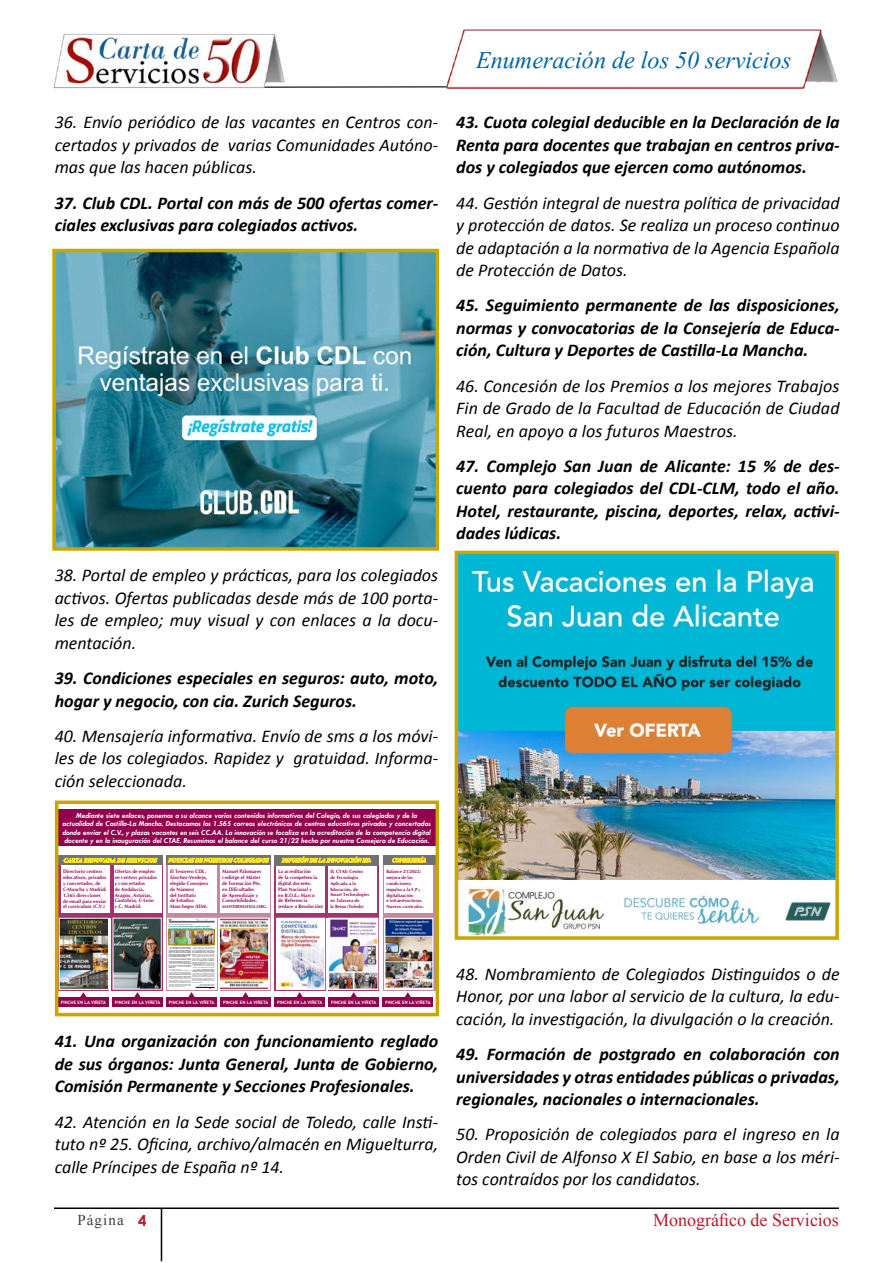
<style>
.page{position:relative;width:893px;height:1263px;background:#fff}
.page>*{position:absolute;margin:0;border:0;box-sizing:border-box;transform-origin:0 0}
.t1{font:30px "Vijaya";color:#0062a1}
.t2{font:italic 18px/22.5px "Calibri";color:#000;text-align:justify}
.t3{font:italic 700 18px/22.5px "Calibri";color:#000;text-align:justify}
.t4{font:18px "Times New Roman";color:#b81b2b}
.t5{font:15px "Times New Roman";letter-spacing:.075em;color:#3e3d40}
.t6{font:italic 700 7.8px/8.1px "Tw Cen";color:#fff;text-align:center}
.t7{font:700 4.95px/5.8px "CG Omega";color:#90004e}
.t8{font:700 4.5px/5.8px "CG Omega";color:#90004e}
.t9{font:700 4.5px "Trebuchet MS";color:#fff}
.t10{font:700 4.2px "CG Omega";color:#90004e}
.t11{font:2.1px/2.1px "Coolvetica Rg";letter-spacing:.025em;color:#009482}
.s1{font-family:"Century Gothic";font-weight:700;color:#b81b2b}
</style>
<div class="page">
<svg style="left:293px;top:86px;width:511px;height:3px"></svg>
<img style="left:53px;top:33px;width:240px;height:56px">
<img style="left:446px;top:29px;width:392px;height:59px">
<hr style="left:161px;top:1208px;width:1px;height:53px;background:#000">
<hr style="left:54px;top:1207px;width:785px;height:2px;background:#000">
<img style="left:57px;top:254px;width:377px;height:292px">
<div style="left:52px;top:249px;width:387px;height:302px;border:4px solid #caa600"></div>
<svg style="left:60px;top:865px;width:103px;height:126px;background:#a46689"></svg>
<div style="left:58px;top:809px;width:377px;height:37px;background:#90004e"></div>
<div style="left:61px;top:865px;width:49px;height:48px;background:#fff"></div>
<img style="left:115px;top:920px;width:44px;height:67px">
<img style="left:61px;top:920px;width:46px;height:67px">
<div style="left:59px;top:918px;width:50px;height:71px;border:1px solid #fff"></div>
<svg style="left:134px;top:992px;width:7px;height:5px"></svg>
<div style="left:112px;top:997px;width:51px;height:10px;background:#90004e"></div>
<svg style="left:80px;top:992px;width:7px;height:5px"></svg>
<div style="left:58px;top:997px;width:51px;height:10px;background:#90004e"></div>
<hr style="left:110px;top:918px;width:1px;height:74px;background:#fff">
<div style="left:114px;top:865px;width:47px;height:48px;background:#fff"></div>
<svg style="left:274px;top:865px;width:105px;height:126px;fill:#a63371"></svg>
<div style="left:276px;top:865px;width:49px;height:48px;background:#fff"></div>
<img style="left:331px;top:920px;width:45px;height:67px">
<div style="left:329px;top:918px;width:49px;height:71px;border:1px solid #fff"></div>
<svg style="left:351px;top:992px;width:6px;height:5px"></svg>
<div style="left:329px;top:997px;width:50px;height:10px;background:#90004e"></div>
<svg style="left:296px;top:992px;width:7px;height:5px"></svg>
<div style="left:274px;top:997px;width:51px;height:10px;background:#90004e"></div>
<hr style="left:326px;top:918px;width:1px;height:74px;background:#fff">
<div style="left:329px;top:865px;width:48px;height:48px;background:#fff"></div>
<svg style="left:166px;top:865px;width:105px;height:126px"></svg>
<div style="left:168px;top:865px;width:49px;height:48px;background:#fff"></div>
<svg style="left:242px;top:992px;width:7px;height:5px"></svg>
<div style="left:220px;top:997px;width:51px;height:10px;background:#90004e"></div>
<div style="left:166px;top:997px;width:51px;height:10px;background:#90004e"></div>
<hr style="left:218px;top:918px;width:1px;height:74px;background:#fff">
<div style="left:220px;top:865px;width:50px;height:48px;background:#fff"></div>
<div style="left:58px;top:855px;width:105px;height:10px;background:#707172"></div>
<svg style="left:63px;top:857px;width:95px;height:6px"></svg>
<div style="left:166px;top:855px;width:105px;height:10px;background:#707172"></div>
<svg style="left:167px;top:857px;width:103px;height:6px"></svg>
<div style="left:274px;top:855px;width:105px;height:10px;background:#707172"></div>
<svg style="left:281px;top:856px;width:91px;height:7px"></svg>
<svg style="left:383px;top:865px;width:51px;height:126px"></svg>
<div style="left:385px;top:865px;width:48px;height:48px;background:#fff"></div>
<img style="left:387px;top:920px;width:44px;height:67px">
<div style="left:385px;top:918px;width:48px;height:71px;border:1px solid #fff"></div>
<svg style="left:405px;top:992px;width:6px;height:5px"></svg>
<div style="left:383px;top:997px;width:50px;height:10px;background:#90004e"></div>
<div style="left:383px;top:855px;width:52px;height:10px;background:#707172"></div>
<svg style="left:392px;top:856px;width:34px;height:7px"></svg>
<img style="left:221px;top:920px;width:46px;height:67px">
<div style="left:219px;top:918px;width:50px;height:71px;border:1px solid #fff"></div>
<img style="left:278px;top:920px;width:45px;height:67px">
<div style="left:276px;top:918px;width:49px;height:71px;border:1px solid #fff"></div>
<div style="left:167px;top:918px;width:50px;height:71px;background:#fff"></div>
<svg style="left:188px;top:989px;width:27px;height:8px"></svg>
<hr style="left:169px;top:921px;width:46px;height:1px;background:#000">
<hr style="left:171px;top:919px;width:21px;height:3px;background:#000">
<img style="left:197px;top:920px;width:18px;height:2px">
<img style="left:171px;top:930px;width:42px;height:15px">
<div style="left:193px;top:930px;width:22px;height:15px;border:1px solid #af8400"></div>
<div style="left:169px;top:930px;width:23px;height:15px;border:1px solid #af8400"></div>
<div style="left:167px;top:918px;width:50px;height:71px;border:1px solid #fff"></div>
<div style="left:55px;top:800px;width:384px;height:216px;border:4px solid #caa600"></div>
<img style="left:460px;top:556px;width:374px;height:379px">
<div style="left:455px;top:551px;width:384px;height:389px;border:4px solid #caa600"></div>
<h1 class="t1" style="left:476px;top:36px;width:317px">Enumeración de los 50 servicios</h1>
<p class="t2" style="left:55px;top:110px;width:385px">36. Envío periódico de las vacantes en Centros con&shy;certados y privados de varias Comunidades Autóno&shy;mas que las hacen públicas.</p>
<p class="t3" style="left:55px;top:191px;width:385px">37. Club CDL. Portal con más de 500 ofertas comer&shy;ciales exclusivas para colegiados activos.</p>
<p class="t2" style="left:55px;top:563px;width:385px">38. Portal de empleo y prácticas, para los colegiados activos. Ofertas publicadas desde más de 100 porta&shy;les de empleo; muy visual y con enlaces a la docu&shy;mentación.</p>
<p class="t3" style="left:55px;top:667px;width:385px">39. Condiciones especiales en seguros: auto, moto, hogar y negocio, con cia. Zurich Seguros.</p>
<p class="t2" style="left:55px;top:724px;width:385px">40. Mensajería informativa. Envío de sms a los móvi&shy;les de los colegiados. Rapidez y gratuidad. Informa&shy;ción seleccionada.</p>
<p class="t6" style="left:63px;top:812px;width:370px">Mediante siete enlaces, ponemos a su alcance varios contenidos informativos del Colegio, de sus colegiados y de la actualidad de Castilla-La Mancha. Destacamos los 1.565 correos electrónicos de centros educativos privados y concertados donde enviar el C.V., y plazas vacantes en seis CC.AA. La innovación se focaliza en la acreditación de la competencia digital docente y en la inauguración del CTAE. Resumimos el balance del curso 21/22 hecho por nuestra Consejera de Educación.</p>
<p class="t7" style="left:63px;top:868px;width:45px">Directorio centros educativos, privados y concertados, de<br>C-Mancha y Madrid:<br>1.565 direcciones de email para enviar el currículum (C.V.)</p>
<p class="t7" style="left:115px;top:868px;width:44px">Ofertas de empleo en centros privados y concertados<br>de Andalucía,<br>Aragón, Asturias,<br>Cantabria, C-León y C. Madrid.</p>
<p class="t7" style="left:278px;top:868px;width:46px">La acreditación<br>de la competencia digital docente.<br>Plan Nacional y<br>en B.O.E.: Marco<br>de Referencia (enlace a Resolución)</p>
<p class="t7" style="left:170px;top:868px;width:40px">El Tesorero CDL,<br>Sánchez-Verdejo, elegido Consejero de Número<br>del Instituto<br>de Estudios<br>Manchegos (IEM).</p>
<p class="t7" style="left:222px;top:868px;width:41px">Manuel Palomares codirige el Máster de Formación Pte. en Dificultades<br>de Aprendizaje y<br>Comorbilidades.</p>
<p class="t10" style="left:222px;top:904px;width:47px">MASTERDISLEXIA.ORG.</p>
<p class="t8" style="left:386px;top:869px;width:39px">Balance 21/2022: mejora de las condiciones; impulso a la F.P.; digitalización<br>e infraestructuras.<br>Nuevos currículos.</p>
<p class="t8" style="left:330px;top:868px;width:40px">EL CTAE: Centro<br>de Tecnología<br>Aplicada a la<br>Educación, de<br>Smart Technologies en Talavera de<br>la Reina (Toledo)</p>
<p class="t11" style="left:169px;top:925px;width:46px">Fco. Javier Sánchez-Verdejo elegido Consejero de Número del Instituto de Estudios Manchegos</p>
<p class="t9" style="left:61px;top:999px;width:47px">PINCHE EN LA VIÑETA</p>
<p class="t9" style="left:115px;top:999px;width:47px">PINCHE EN LA VIÑETA</p>
<p class="t9" style="left:169px;top:999px;width:47px">PINCHE EN LA VIÑETA</p>
<p class="t9" style="left:223px;top:999px;width:47px">PINCHE EN LA VIÑETA</p>
<p class="t9" style="left:277px;top:999px;width:47px">PINCHE EN LA VIÑETA</p>
<p class="t9" style="left:331px;top:999px;width:47px">PINCHE EN LA VIÑETA</p>
<p class="t9" style="left:385px;top:999px;width:47px">PINCHE EN LA VIÑETA</p>
<p class="t3" style="left:55px;top:1030px;width:385px">41. Una organización con funcionamiento reglado de sus órganos: Junta General, Junta de Gobierno, Comisión Permanente y Secciones Profesionales.</p>
<p class="t2" style="left:55px;top:1109px;width:385px">42. Atención en la Sede social de Toledo, calle Insti&shy;tuto nº 25. Oficina, archivo/almacén en Miguelturra, calle Príncipes de España nº 14.</p>
<p class="t3" style="left:456px;top:111px;width:385px">43. Cuota colegial deducible en la Declaración de la Renta para docentes que trabajan en centros priva&shy;dos y colegiados que ejercen como autónomos.</p>
<p class="t2" style="left:456px;top:191px;width:385px">44. Gestión integral de nuestra política de privacidad y protección de datos. Se realiza un proceso continuo de adaptación a la normativa de la Agencia Española de Protección de Datos.</p>
<p class="t3" style="left:456px;top:294px;width:385px">45. Seguimiento permanente de las disposiciones, normas y convocatorias de la Consejería de Educa&shy;ción, Cultura y Deportes de Castilla-La Mancha.</p>
<p class="t2" style="left:456px;top:374px;width:385px">46. Concesión de los Premios a los mejores Trabajos Fin de Grado de la Facultad de Educación de Ciudad Real, en apoyo a los futuros Maestros.</p>
<p class="t3" style="left:456px;top:455px;width:385px">47. Complejo San Juan de Alicante: 15 % de des&shy;cuento para colegiados del CDL-CLM, todo el año.<br>Hotel, restaurante, piscina, deportes, relax, activi&shy;dades lúdicas.</p>
<p class="t2" style="left:456px;top:962px;width:385px">48. Nombramiento de Colegiados Distinguidos o de Honor, por una labor al servicio de la cultura, la edu&shy;cación, la investigación, la divulgación o la creación.</p>
<p class="t3" style="left:456px;top:1043px;width:385px">49. Formación de postgrado en colaboración con universidades y otras entidades públicas o privadas, regionales, nacionales o internacionales.</p>
<p class="t2" style="left:456px;top:1122px;width:385px">50. Proposición de colegiados para el ingreso en la Orden Civil de Alfonso X El Sabio, en base a los méri&shy;tos contraídos por los candidatos.</p>
<p class="t5" style="left:77px;top:1210px;width:71px">Página <span class="s1">4</span></p>
<p class="t4" style="left:653px;top:1207px;width:187px">Monográfico de Servicios</p>
</div>
